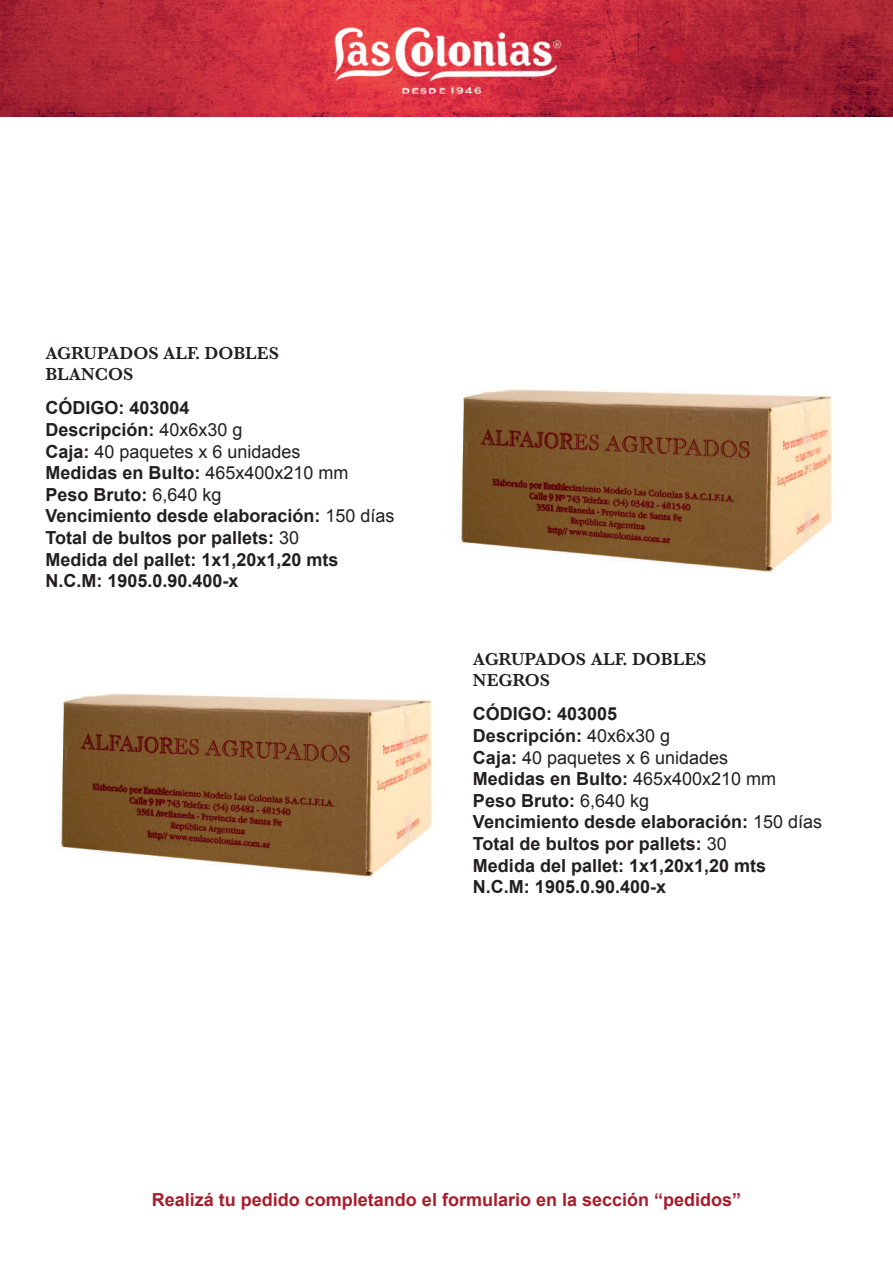
<style>
.page{position:relative;width:893px;height:1263px;background:#fff}
.page>*{position:absolute;margin:0;border:0;box-sizing:border-box;transform-origin:0 0}
.t1{font:700 18px/21.6px "Arial";color:#231f20}
.t2{font:700 18px "Arial";color:#a71c2b}
.t3{font:600 18px/21.6px "Baskerville";color:#231f20}
.s1{font-weight:400}
</style>
<div class="page">
<img style="left:1px;top:0;width:891px;height:116px">
<img style="left:461px;top:389px;width:371px;height:184px">
<img style="left:61px;top:694px;width:371px;height:184px">
<p class="t3" style="left:45px;top:342px;width:235px">AGRUPADOS ALF. DOBLES<br>BLANCOS</p>
<p class="t1" style="left:45px;top:398px;width:351px">CÓDIGO: 403004<br>Descripción: <span class="s1">40x6x30 g<br></span>Caja: <span class="s1">40 paquetes x 6 unidades<br></span>Medidas en Bulto: <span class="s1">465x400x210 mm<br></span>Peso Bruto: <span class="s1">6,640 kg<br></span>Vencimiento desde elaboración: <span class="s1">150 días<br></span>Total de bultos por pallets: <span class="s1">30<br></span>Medida del pallet: 1x1,20x1,20 mts<br>N.C.M: 1905.0.90.400-x</p>
<p class="t3" style="left:473px;top:648px;width:235px">AGRUPADOS ALF. DOBLES<br>NEGROS</p>
<p class="t1" style="left:473px;top:704px;width:351px">CÓDIGO: 403005<br>Descripción: <span class="s1">40x6x30 g<br></span>Caja: <span class="s1">40 paquetes x 6 unidades<br></span>Medidas en Bulto: <span class="s1">465x400x210 mm<br></span>Peso Bruto: <span class="s1">6,640 kg<br></span>Vencimiento desde elaboración: <span class="s1">150 días<br></span>Total de bultos por pallets: <span class="s1">30<br></span>Medida del pallet: 1x1,20x1,20 mts<br>N.C.M: 1905.0.90.400-x</p>
<p class="t2" style="left:152px;top:1188px;width:591px">Realizá tu pedido completando el formulario en la sección “pedidos”</p>
</div>
